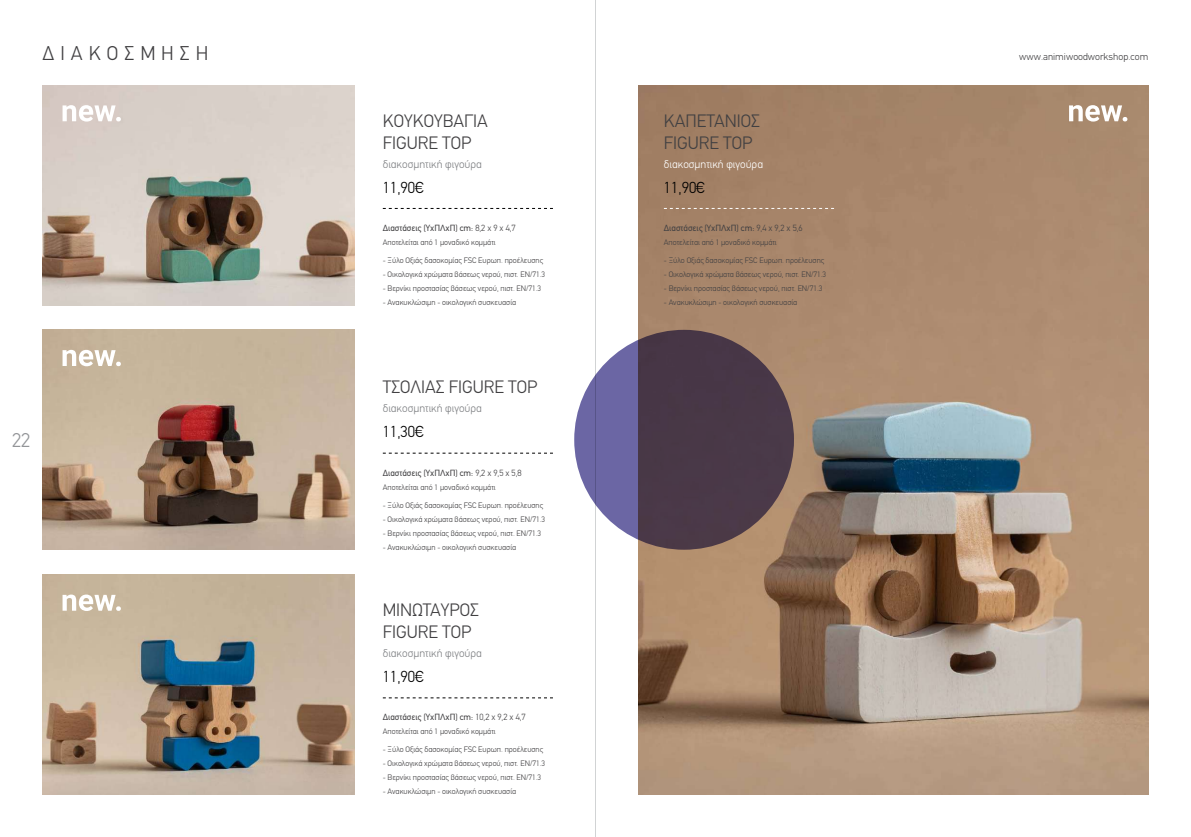
<style>
.page{position:relative;width:1191px;height:837px;background:#fff}
.page>*{position:absolute;margin:0;border:0;box-sizing:border-box;transform-origin:0 0}
.t1{font:300 20px "PF Din Text";letter-spacing:.3em;color:#414042}
.t2{font:300 20px "PF Din Text";color:#939598}
.t3{font:300 18px/22px "PF Din Text";color:#414042}
.t4{font:300 16px "PF Din Text";color:#000}
.t5{font:300 11.3px "PF Din Text";color:#808285}
.t6{font:300 11.3px "PF Din Text";color:#fff}
.t7{font:300 10px "PF Din Text";color:#414042}
.t8{font:9px "PF Din Text";color:#414042}
.t9{font:300 8px "PF Din Text";color:#414042}
.s1{font-weight:300}
</style>
<div class="page">
<hr style="left:595px;top:0;width:1px;height:836px;background:#d1d3d4">
<img style="left:43px;top:85px;width:311px;height:220px">
<img style="left:43px;top:330px;width:311px;height:219px">
<svg style="left:383px;top:208px;width:170px;height:1px"></svg>
<img style="left:43px;top:574px;width:311px;height:220px">
<img style="left:638px;top:85px;width:510px;height:709px">
<svg style="left:574px;top:330px;width:220px;height:219px;background:#51435d"></svg>
<svg style="left:664px;top:208px;width:170px;height:1px"></svg>
<svg style="left:383px;top:453px;width:170px;height:1px"></svg>
<svg style="left:383px;top:697px;width:170px;height:1px"></svg>
<svg style="left:63px;top:105px;width:58px;height:16px"></svg>
<svg style="left:63px;top:350px;width:58px;height:16px"></svg>
<svg style="left:63px;top:594px;width:58px;height:16px"></svg>
<svg style="left:1069px;top:105px;width:58px;height:16px"></svg>
<h1 class="t1" style="left:43px;top:41px;width:167px">ΔΙΑΚΟΣΜΗΣΗ</h1>
<h1 class="t2" style="left:12px;top:428px;width:20px">22</h1>
<h2 class="t3" style="left:383px;top:109px;width:107px">ΚΟΥΚΟΥΒΑΓΙΑ<br>FIGURE TOP</h2>
<h3 class="t5" style="left:383px;top:157px;width:101px">διακοσμητική φιγούρα</h3>
<h3 class="t4" style="left:383px;top:178px;width:43px">11,90€</h3>
<p class="t8" style="left:383px;top:222px;width:134px">Διαστάσεις (ΥxΠΛxΠ) cm: <span class="s1">8,2 x 9 x 4,7</span></p>
<p class="t9" style="left:383px;top:237px;width:114px">Αποτελείται από 1 μοναδικό κομμάτι</p>
<p class="t9" style="left:383px;top:255px;width:162px">- Ξύλο Οξιάς δασοκομίας FSC Ευρωπ. προέλευσης</p>
<p class="t9" style="left:383px;top:269px;width:164px">- Οικολογικά χρώματα βάσεως νερού, πιστ. EN/71.3</p>
<p class="t9" style="left:383px;top:283px;width:160px">- Βερνίκι προστασίας βάσεως νερού, πιστ. EN/71.3</p>
<p class="t9" style="left:383px;top:297px;width:135px">- Ανακυκλώσιμη - οικολογική συσκευασία</p>
<h2 class="t3" style="left:383px;top:376px;width:156px">ΤΣΟΛΙΑΣ FIGURE TOP</h2>
<h3 class="t5" style="left:383px;top:401px;width:101px">διακοσμητική φιγούρα</h3>
<h3 class="t4" style="left:383px;top:422px;width:43px">11,30€</h3>
<p class="t8" style="left:383px;top:467px;width:140px">Διαστάσεις (ΥxΠΛxΠ) cm: <span class="s1">9,2 x 9,5 x 5,8</span></p>
<p class="t9" style="left:383px;top:482px;width:114px">Αποτελείται από 1 μοναδικό κομμάτι</p>
<p class="t9" style="left:383px;top:500px;width:162px">- Ξύλο Οξιάς δασοκομίας FSC Ευρωπ. προέλευσης</p>
<p class="t9" style="left:383px;top:514px;width:164px">- Οικολογικά χρώματα βάσεως νερού, πιστ. EN/71.3</p>
<p class="t9" style="left:383px;top:528px;width:160px">- Βερνίκι προστασίας βάσεως νερού, πιστ. EN/71.3</p>
<p class="t9" style="left:383px;top:542px;width:135px">- Ανακυκλώσιμη - οικολογική συσκευασία</p>
<h2 class="t3" style="left:383px;top:598px;width:98px">ΜΙΝΩΤΑΥΡΟΣ<br>FIGURE TOP</h2>
<h3 class="t5" style="left:383px;top:646px;width:101px">διακοσμητική φιγούρα</h3>
<h3 class="t4" style="left:383px;top:667px;width:43px">11,90€</h3>
<p class="t8" style="left:383px;top:711px;width:144px">Διαστάσεις (ΥxΠΛxΠ) cm: <span class="s1">10,2 x 9,2 x 4,7</span></p>
<p class="t9" style="left:383px;top:726px;width:114px">Αποτελείται από 1 μοναδικό κομμάτι</p>
<p class="t9" style="left:383px;top:744px;width:162px">- Ξύλο Οξιάς δασοκομίας FSC Ευρωπ. προέλευσης</p>
<p class="t9" style="left:383px;top:758px;width:164px">- Οικολογικά χρώματα βάσεως νερού, πιστ. EN/71.3</p>
<p class="t9" style="left:383px;top:772px;width:160px">- Βερνίκι προστασίας βάσεως νερού, πιστ. EN/71.3</p>
<p class="t9" style="left:383px;top:786px;width:135px">- Ανακυκλώσιμη - οικολογική συσκευασία</p>
<h2 class="t3" style="left:664px;top:109px;width:98px">ΚΑΠΕΤΑΝΙΟΣ<br>FIGURE TOP</h2>
<h3 class="t6" style="left:664px;top:157px;width:101px">διακοσμητική φιγούρα</h3>
<h3 class="t4" style="left:664px;top:178px;width:43px">11,90€</h3>
<p class="t8" style="left:664px;top:222px;width:140px">Διαστάσεις (ΥxΠΛxΠ) cm: <span class="s1">9,4 x 9,2 x 5,6</span></p>
<p class="t9" style="left:664px;top:237px;width:114px">Αποτελείται από 1 μοναδικό κομμάτι</p>
<p class="t9" style="left:664px;top:255px;width:162px">- Ξύλο Οξιάς δασοκομίας FSC Ευρωπ. προέλευσης</p>
<p class="t9" style="left:664px;top:269px;width:164px">- Οικολογικά χρώματα βάσεως νερού, πιστ. EN/71.3</p>
<p class="t9" style="left:664px;top:283px;width:160px">- Βερνίκι προστασίας βάσεως νερού, πιστ. EN/71.3</p>
<p class="t9" style="left:664px;top:297px;width:135px">- Ανακυκλώσιμη - οικολογική συσκευασία</p>
<p class="t7" style="left:1019px;top:51px;width:131px">www.animiwoodworkshop.com</p>
</div>
